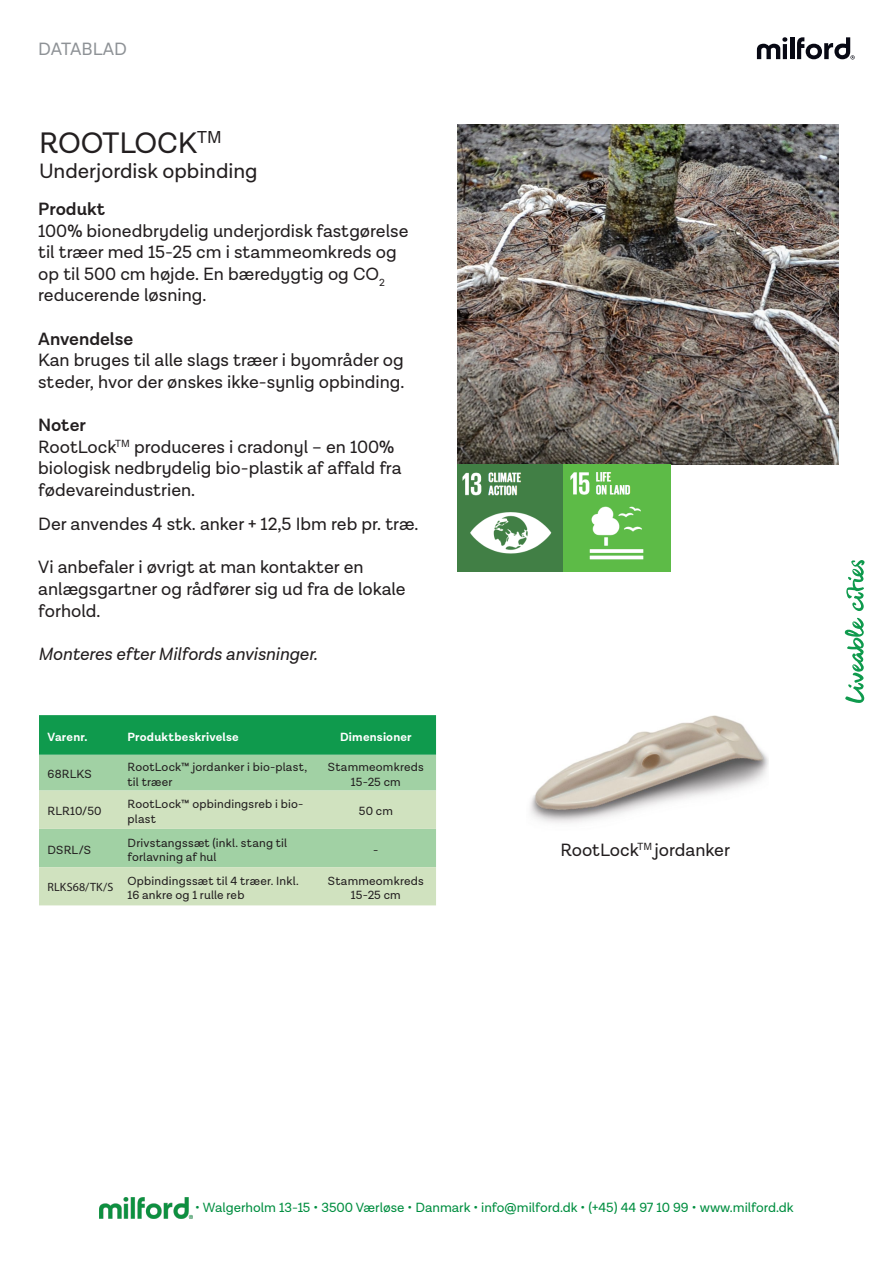
<style>
.page{position:relative;width:893px;height:1263px;background:#fff}
.page>*{position:absolute;margin:0;border:0;box-sizing:border-box;transform-origin:0 0}
.t1{font:30px "Lota Grotesque";color:#231f20}
.t2{font:21px "Lota Grotesque";color:#231f20}
.t3{font:18px/21.6px "Lota Grotesque Alt 2";color:#231f20}
.t4{font:italic 18px "Lota Grotesque Alt 2";color:#231f20}
.t5{font:600 18px "Lota Grotesque Alt 2";color:#231f20}
.t6{font:18px "Lota Grotesque Alt 2";color:#8e9296}
.t7{font:13.5px "Lota Grotesque Alt 2";color:#008e40}
.t8{font:12px/14.4px "Lota Grotesque Alt 2";letter-spacing:.015em;color:#231f20}
.t9{font:700 12px "Lota Grotesque Alt 2";letter-spacing:.02em;color:#fff}
.t10{font:12px "Myriad Pro";letter-spacing:.015em;color:#231f20}
.s1{font-weight:600}
</style>
<div class="page">
<svg style="left:757px;top:37px;width:30px;height:22px"></svg>
<hr style="left:790px;top:37px;width:4px;height:22px;background:#080914">
<svg style="left:797px;top:37px;width:58px;height:22px"></svg>
<img style="left:99px;top:1197px;width:93px;height:22px">
<svg style="left:845px;top:618px;width:19px;height:85px"></svg>
<svg style="left:846px;top:560px;width:18px;height:51px"></svg>
<img style="left:457px;top:125px;width:381px;height:339px">
<svg style="left:39px;top:715px;width:397px;height:76px;background:#55b477"></svg>
<svg style="left:39px;top:791px;width:397px;height:114px;background:#c0dcb6"></svg>
<img style="left:530px;top:715px;width:239px;height:108px">
<img style="left:457px;top:465px;width:106px;height:106px">
<img style="left:563px;top:465px;width:108px;height:106px">
<p class="t6" style="left:38px;top:39px;width:90px">DATABLAD</p>
<h1 class="t1" style="left:39px;top:126px;width:184px">ROOTLOCK<sup>TM</sup></h1>
<p class="t2" style="left:39px;top:160px;width:220px">Underjordisk opbinding</p>
<p class="t5" style="left:38px;top:199px;width:68px">Produkt</p>
<p class="t3" style="left:38px;top:220px;width:372px">100% bionedbrydelig underjordisk fastgørelse til træer med 15-25 cm i stammeomkreds og op til 500 cm højde. En bæredygtig og CO<sub>2 </sub>reducerende løsning.</p>
<p class="t5" style="left:38px;top:328px;width:97px">Anvendelse</p>
<p class="t3" style="left:38px;top:350px;width:368px">Kan bruges til alle slags træer i byområder og steder, hvor der ønskes ikke-synlig opbinding.</p>
<p class="t3" style="left:38px;top:415px;width:365px"><span class="s1">Noter<br></span>RootLock<sup>TM</sup> produceres i cradonyl – en 100% biologisk nedbrydelig bio-plastik af affald fra fødevareindustrien.</p>
<p class="t3" style="left:38px;top:514px;width:382px">Der anvendes 4 stk. anker + 12,5 Ibm reb pr. træ.</p>
<p class="t3" style="left:38px;top:557px;width:369px">Vi anbefaler i øvrigt at man kontakter en anlægsgartner og rådfører sig ud fra de lokale forhold.</p>
<p class="t4" style="left:38px;top:644px;width:281px">Monteres efter Milfords anvisninger.</p>
<p class="t9" style="left:48px;top:730px;width:42px">Varenr.</p>
<p class="t9" style="left:128px;top:730px;width:113px">Produktbeskrivelse</p>
<p class="t9" style="left:340px;top:730px;width:73px">Dimensioner</p>
<p class="t8" style="left:48px;top:767px;width:46px">68RLKS</p>
<p class="t8" style="left:128px;top:760px;width:181px">RootLock™ jordanker i bio-plast, til træer</p>
<p class="t8" style="left:328px;top:760px;width:97px;text-align:center">Stammeomkreds<br>15-25 cm</p>
<p class="t8" style="left:48px;top:804px;width:56px">RLR10/50</p>
<p class="t8" style="left:128px;top:797px;width:177px">RootLock™ opbindingsreb i bio&shy;plast</p>
<p class="t8" style="left:359px;top:804px;width:36px">50 cm</p>
<p class="t8" style="left:48px;top:843px;width:45px">DSRL/S</p>
<p class="t8" style="left:128px;top:835px;width:161px">Drivstangssæt (inkl. stang til forlavning af hul</p>
<p class="t8" style="left:373px;top:843px;width:7px">-</p>
<p class="t10" style="left:48px;top:879px;width:67px">RLKS68/TK/S</p>
<p class="t8" style="left:128px;top:874px;width:173px">Opbindingssæt til 4 træer. Inkl.<br>16 ankre og 1 rulle reb</p>
<p class="t8" style="left:328px;top:874px;width:97px;text-align:center">Stammeomkreds<br>15-25 cm</p>
<p class="t3" style="left:560px;top:839px;width:171px">RootLock<sup>TM</sup> jordanker</p>
<p class="t7" style="left:195px;top:1200px;width:600px">• Walgerholm 13-15 • 3500 Værløse • Danmark • info@milford.dk • (+45) 44 97 10 99 • www.milford.dk</p>
</div>
